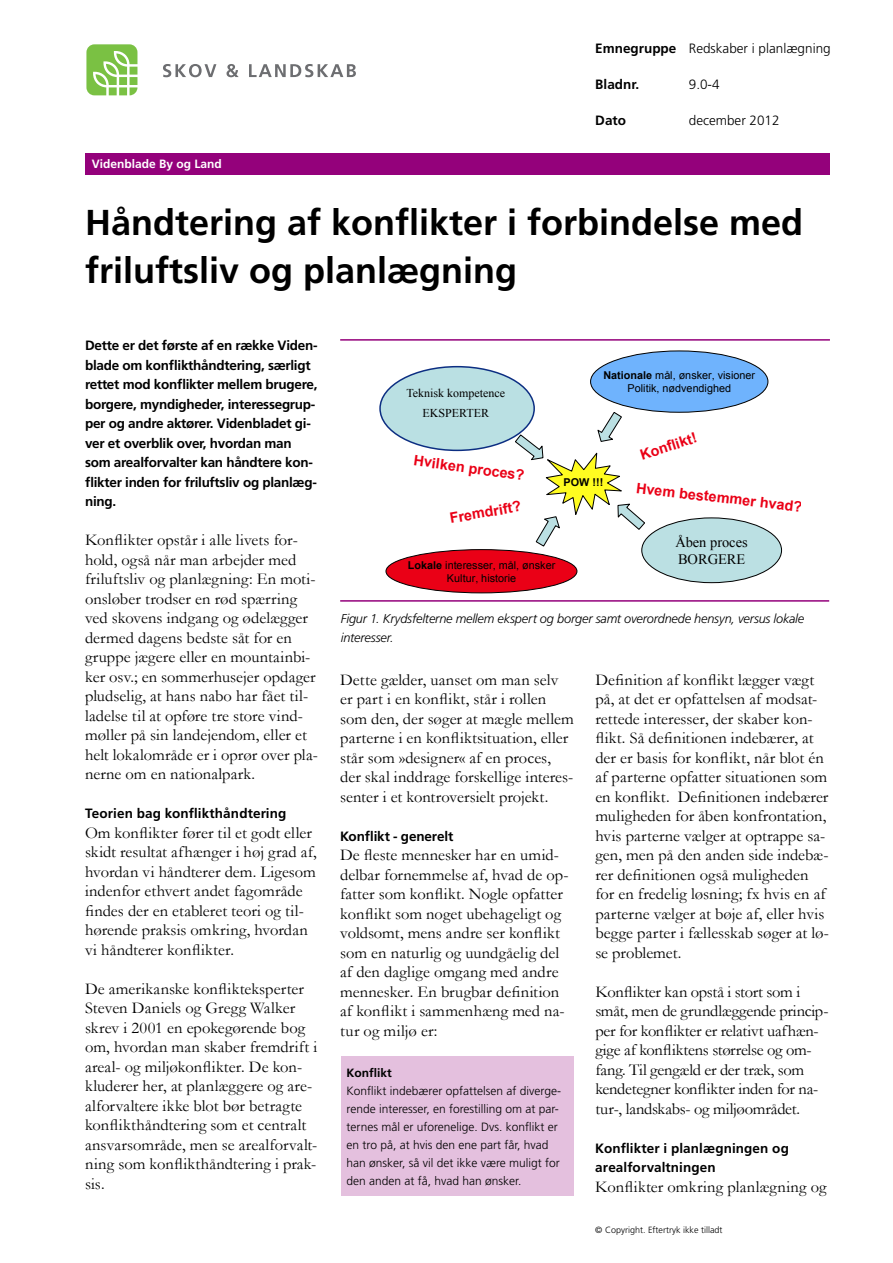
<style>
.page{position:relative;width:893px;height:1263px;background:#fff}
.page>*{position:absolute;margin:0;border:0;box-sizing:border-box;transform-origin:0 0}
.t1{font:700 36px/48px "Frutiger LT Std";color:#000}
.t2{font:16.5px/19.5px "Garamond";letter-spacing:.005em;color:#000}
.t3{font:16.5px/19.5px "Garamond";letter-spacing:-.015em;color:#000}
.t4{font:700 14.4px "Arial";color:#ea0016}
.t5{font:14.4px/17.2px "Times New Roman";color:#000}
.t6{font:700 13.5px/19.5px "Frutiger LT Std";letter-spacing:-.02em;color:#000}
.t7{font:700 13.5px/19.5px "Frutiger LT Std";letter-spacing:.01em;color:#000}
.t8{font:300 13.5px "Frutiger LT Std";color:#000}
.t9{font:700 13.5px "Frutiger LT Std";color:#000}
.t10{font:italic 300 12.75px/19.5px "Frutiger LT Std";letter-spacing:-.015em;color:#000}
.t11{font:300 12px/18px "Frutiger LT Std";color:#000}
.t12{font:12px/19.5px "Times New Roman";color:#000;text-align:center}
.t13{font:700 12px "Frutiger LT Std";color:#fff}
.t14{font:700 12px "Frutiger LT Std";color:#000}
.t15{font:10.8px/13px "Arial";letter-spacing:.005em;color:#000;text-align:center}
.t16{font:700 10.8px "Arial";color:#000}
.t17{font:300 9px "Frutiger LT Std";color:#000}
.s1{font-weight:700}
</style>
<div class="page">
<svg style="left:163px;top:64px;width:53px;height:13px"></svg>
<svg style="left:227px;top:64px;width:12px;height:13px"></svg>
<svg style="left:249px;top:64px;width:107px;height:13px"></svg>
<svg style="left:84px;top:42px;width:56px;height:56px"></svg>
<svg style="left:86px;top:44px;width:51px;height:51px"></svg>
<div style="left:341px;top:1057px;width:232px;height:139px;background:#e4c0de"></div>
<div style="left:591px;top:351px;width:177px;height:61px;background:#6fb3fd;border-radius:50%"></div>
<div style="left:386px;top:550px;width:191px;height:43px;background:#ea0016;border-radius:50%"></div>
<div style="left:386px;top:549px;width:191px;height:44px;border:1px solid #000;border-radius:50%"></div>
<div style="left:642px;top:518px;width:139px;height:65px;background:#bbe0e3;border-radius:50%"></div>
<svg style="left:515px;top:412px;width:130px;height:135px"></svg>
<hr style="left:340px;top:339px;width:490px;height:2px;background:#94017b">
<hr style="left:340px;top:600px;width:489px;height:2px;background:#94017b">
<div style="left:380px;top:367px;width:154px;height:83px;background:#bae0e3;border-radius:50%"></div>
<div style="left:379px;top:366px;width:156px;height:85px;border:2px solid #0c2e82;border-radius:50%"></div>
<div style="left:85px;top:153px;width:744px;height:21px;background:#94017b"></div>
<p class="t13" style="left:92px;top:157px;width:132px">Videnblade By og Land</p>
<p class="t9" style="left:595px;top:40px;width:83px">Emnegruppe</p>
<p class="t6" style="left:595px;top:74px;width:45px">Bladnr.</p>
<p class="t6" style="left:595px;top:110px;width:32px">Dato</p>
<p class="t8" style="left:689px;top:40px;width:143px">Redskaber i planlægning</p>
<p class="t8" style="left:689px;top:76px;width:32px">9.0-4</p>
<p class="t8" style="left:689px;top:112px;width:92px">december 2012</p>
<h1 class="t1" style="left:85px;top:199px;width:720px">Håndtering af konflikter i forbindelse med friluftsliv og planlægning</h1>
<p class="t6" style="left:85px;top:336px;width:234px">Dette er det første af en række Viden&shy;blade om konflikthåndtering, særligt rettet mod konflikter mellem brugere, borgere, myndigheder, interessegrup&shy;per og andre aktører. Videnbladet gi&shy;ver et overblik over, hvordan man som arealforvalter kan håndtere kon&shy;flikter inden for friluftsliv og planlæg&shy;ning.</p>
<p class="t2" style="left:85px;top:530px;width:234px">Konflikter opstår i alle livets for&shy;hold, også når man arbejder med friluftsliv og planlægning: En moti&shy;onsløber trodser en rød spærring ved skovens indgang og ødelægger dermed dagens bedste såt for en gruppe jægere eller en mountainbi&shy;ker osv.; en sommerhusejer opdager pludselig, at hans nabo har fået til&shy;ladelse til at opføre tre store vind&shy;møller på sin landejendom, eller et helt lokalområde er i oprør over pla&shy;nerne om en nationalpark.</p>
<p class="t7" style="left:85px;top:804px;width:203px">Teorien bag konflikthåndtering</p>
<p class="t2" style="left:85px;top:822px;width:233px">Om konflikter fører til et godt eller skidt resultat afhænger i høj grad af, hvordan vi håndterer dem. Ligesom indenfor ethvert andet fagområde findes der en etableret teori og til&shy;hørende praksis omkring, hvordan vi håndterer konflikter.</p>
<p class="t2" style="left:85px;top:978px;width:234px">De amerikanske konflikteksperter<br>Steven Daniels og Gregg Walker skrev i 2001 en epokegørende bog om, hvordan man skaber fremdrift i areal- og miljøkonflikter. De kon&shy;kluderer her, at planlæggere og are&shy;alforvaltere ikke blot bør betragte konflikthåndtering som et centralt ansvarsområde, men se arealforvalt&shy;ning som konflikthåndtering i prak&shy;sis.</p>
<p class="t12" style="left:406px;top:383px;width:100px">Teknisk kompetence<br>EKSPERTER</p>
<p class="t5" style="left:425px;top:413px;width:74px">EXPERTER</p>
<p class="t4" style="left:415px;top:450px;width:113px;rotate:8deg">Hvilken proces?</p>
<p class="t4" style="left:448px;top:509px;width:74px;rotate:-10deg">Fremdrift?</p>
<p class="t15" style="left:408px;top:559px;width:149px"><span class="s1">Lokale</span> interesser, mål, ønsker<br>Kultur, historie</p>
<p class="t15" style="left:603px;top:369px;width:153px"><span class="s1">Nationale</span> mål, ønsker, visioner<br>Politik, nødvendighed</p>
<p class="t16" style="left:564px;top:475px;width:41px">POW !!!</p>
<p class="t4" style="left:638px;top:446px;width:60px;rotate:-18deg">Konflikt!</p>
<p class="t4" style="left:638px;top:478px;width:169px;rotate:7deg">Hvem bestemmer hvad?</p>
<p class="t5" style="left:675px;top:533px;width:74px">Åben proces<br>BORGERE</p>
<p class="t10" style="left:341px;top:609px;width:465px">Figur 1. Krydsfelterne mellem ekspert og borger samt overordnede hensyn, versus lokale interesser.</p>
<p class="t2" style="left:340px;top:669px;width:235px">Dette gælder, uanset om man selv er part i en konflikt, står i rollen som den, der søger at mægle mellem parterne i en konfliktsituation, eller står som »designer« af en proces, der skal inddrage forskellige interes&shy;senter i et kontroversielt projekt.</p>
<p class="t6" style="left:340px;top:826px;width:115px">Konflikt - generelt</p>
<p class="t2" style="left:340px;top:845px;width:230px">De fleste mennesker har en umid&shy;delbar fornemmelse af, hvad de op&shy;fatter som konflikt. Nogle opfatter konflikt som noget ubehageligt og voldsomt, mens andre ser konflikt som en naturlig og uundgåelig del af den daglige omgang med andre mennesker. En brugbar definition af konflikt i sammenhæng med na&shy;tur og miljø er:</p>
<p class="t14" style="left:347px;top:1065px;width:47px">Konflikt</p>
<p class="t11" style="left:347px;top:1082px;width:216px">Konflikt indebærer opfattelsen af diverge&shy;rende interesser, en forestilling om at par&shy;ternes mål er uforenelige. Dvs. konflikt er en tro på, at hvis den ene part får, hvad han ønsker, så vil det ikke være muligt for den anden at få, hvad han ønsker.</p>
<p class="t2" style="left:595px;top:669px;width:235px">Definition af konflikt lægger vægt på, at det er opfattelsen af modsat&shy;rettede interesser, der skaber kon&shy;flikt. Så definitionen indebærer, at der er basis for konflikt, når blot én af parterne opfatter situationen som en konflikt. Definitionen indebærer muligheden for åben konfrontation, hvis parterne vælger at optrappe sa&shy;gen, men på den anden side indebæ&shy;rer definitionen også muligheden for en fredelig løsning; fx hvis en af parterne vælger at bøje af, eller hvis begge parter i fællesskab søger at lø&shy;se problemet.</p>
<p class="t3" style="left:595px;top:981px;width:235px">Konflikter kan opstå i stort som i småt, men de grundlæggende princip&shy;per for konflikter er relativt uafhæn&shy;gige af konfliktens størrelse og om&shy;fang. Til gengæld er der træk, som kendetegner konflikter inden for na&shy;tur-, landskabs- og miljøområdet.</p>
<p class="t7" style="left:595px;top:1138px;width:195px">Konflikter i planlægningen og arealforvaltningen</p>
<p class="t2" style="left:595px;top:1176px;width:233px">Konflikter omkring planlægning og</p>
<p class="t17" style="left:595px;top:1224px;width:129px">© Copyright. Eftertryk ikke tilladt</p>
</div>
